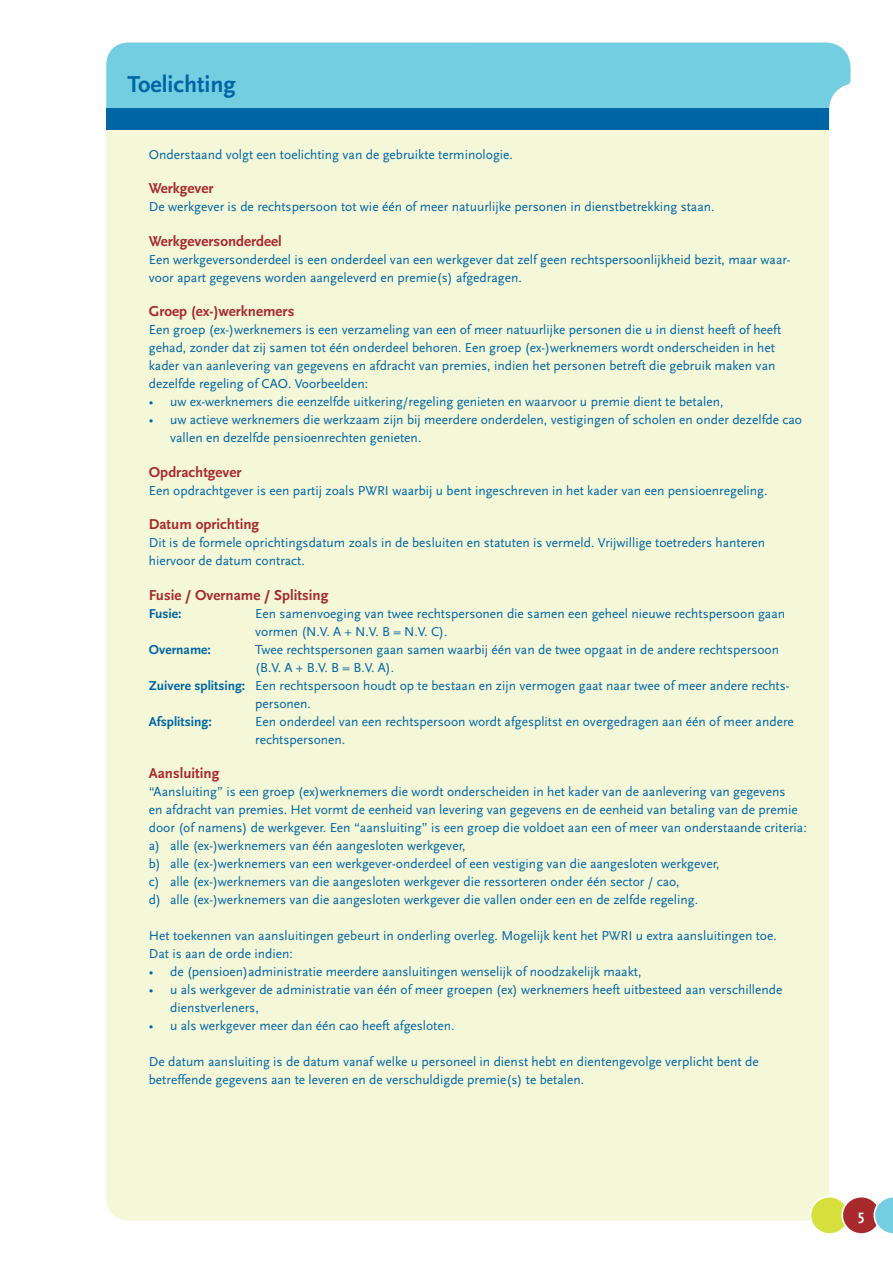
<style>
.page{position:relative;width:893px;height:1263px;background:#fff}
.page>*{position:absolute;margin:0;border:0;box-sizing:border-box;transform-origin:0 0}
.t1{font:700 24px "Scala Sans";color:#0065a4}
.t2{font:700 15px "Scala Sans";color:#a82a2c}
.t3{font:700 15px "Scala Sans";color:#fff}
.t4{font:13.5px/18px "Scala Sans";color:#0065a4}
.t5{font:700 13.5px "Scala Sans";color:#0065a4}
.s1{font-weight:700}
</style>
<div class="page">
<div style="left:106px;top:130px;width:723px;height:1090px;background:#f4f7d8"></div>
<div style="left:810px;top:1196px;width:39px;height:39px;background:#d6e03d;border:2px solid #fff;border-radius:50%"></div>
<div style="left:841px;top:1196px;width:40px;height:39px;background:#a82a2c;border:2px solid #fff;border-radius:50%"></div>
<svg style="left:873px;top:1197px;width:20px;height:37px"></svg>
<div style="left:106px;top:43px;width:745px;height:77px;background:#74cee2"></div>
<div style="left:106px;top:108px;width:723px;height:22px;background:#0065a4"></div>
<h1 class="t1" style="left:128px;top:71px;width:110px">Toelichting</h1>
<p class="t4" style="left:149px;top:146px;width:366px">Onderstaand volgt een toelichting van de gebruikte terminologie.</p>
<p class="t2" style="left:149px;top:180px;width:66px">Werkgever</p>
<p class="t4" style="left:149px;top:198px;width:567px">De werkgever is de rechtspersoon tot wie één of meer natuurlijke personen in dienstbetrekking staan.</p>
<p class="t2" style="left:149px;top:233px;width:135px">Werkgeversonderdeel</p>
<p class="t4" style="left:149px;top:251px;width:643px">Een werkgeversonderdeel is een onderdeel van een werkgever dat zelf geen rechtspersoonlijkheid bezit, maar waar&shy;voor apart gegevens worden aangeleverd en premie(s) afgedragen.</p>
<p class="t2" style="left:149px;top:303px;width:147px">Groep (ex-)werknemers</p>
<p class="t4" style="left:149px;top:321px;width:634px">Een groep (ex-)werknemers is een verzameling van een of meer natuurlijke personen die u in dienst heeft of heeft gehad, zonder dat zij samen tot één onderdeel behoren. Een groep (ex-)werknemers wordt onderscheiden in het kader van aanlevering van gegevens en afdracht van premies, indien het personen betreft die gebruik maken van dezelfde regeling of CAO. Voorbeelden:</p>
<p class="t4" style="left:149px;top:393px;width:576px">• uw ex-werknemers die eenzelfde uitkering/regeling genieten en waarvoor u premie dient te betalen,</p>
<p class="t4" style="left:170px;top:411px;width:634px;text-indent:-21px">• uw actieve werknemers die werkzaam zijn bij meerdere onderdelen, vestigingen of scholen en onder dezelfde cao vallen en dezelfde pensioenrechten genieten.</p>
<p class="t2" style="left:149px;top:464px;width:94px">Opdrachtgever</p>
<p class="t4" style="left:149px;top:482px;width:620px">Een opdrachtgever is een partij zoals PWRI waarbij u bent ingeschreven in het kader van een pensioenregeling.</p>
<p class="t2" style="left:149px;top:516px;width:112px">Datum oprichting</p>
<p class="t4" style="left:149px;top:534px;width:618px">Dit is de formele oprichtingsdatum zoals in de besluiten en statuten is vermeld. Vrijwillige toetreders hanteren hiervoor de datum contract.</p>
<p class="t2" style="left:149px;top:587px;width:181px">Fusie / Overname / Splitsing</p>
<p class="t5" style="left:149px;top:606px;width:34px">Fusie:</p>
<p class="t4" style="left:255px;top:605px;width:531px">Een samenvoeging van twee rechtspersonen die samen een geheel nieuwe rechtspersoon gaan vormen (N.V. A + N.V. B = N.V. C).</p>
<p class="t5" style="left:149px;top:642px;width:64px">Overname:</p>
<p class="t4" style="left:255px;top:641px;width:525px">Twee rechtspersonen gaan samen waarbij één van de twee opgaat in de andere rechtspersoon</p>
<p class="t4" style="left:255px;top:659px;width:141px">(B.V. A + B.V. B = B.V. A).</p>
<p class="t4" style="left:149px;top:677px;width:642px"><span class="s1">Zuivere splitsing:</span> Een rechtspersoon houdt op te bestaan en zijn vermogen gaat naar twee of meer andere rechts-</p>
<p class="t4" style="left:255px;top:695px;width:57px">personen.</p>
<p class="t5" style="left:149px;top:714px;width:64px">Afsplitsing:</p>
<p class="t4" style="left:255px;top:713px;width:540px">Een onderdeel van een rechtspersoon wordt afgesplitst en overgedragen aan één of meer andere rechtspersonen.</p>
<p class="t2" style="left:149px;top:765px;width:72px">Aansluiting</p>
<p class="t4" style="left:149px;top:783px;width:659px">“Aansluiting” is een groep (ex)werknemers die wordt onderscheiden in het kader van de aanlevering van gegevens<br>en afdracht van premies. Het vormt de eenheid van levering van gegevens en de eenheid van betaling van de premie door (of namens) de werkgever. Een “aansluiting” is een groep die voldoet aan een of meer van onderstaande criteria: a) alle (ex-)werknemers van één aangesloten werkgever,<br>b) alle (ex-)werknemers van een werkgever-onderdeel of een vestiging van die aangesloten werkgever,<br>c) alle (ex-)werknemers van die aangesloten werkgever die ressorteren onder één sector / cao,<br>d) alle (ex-)werknemers van die aangesloten werkgever die vallen onder een en de zelfde regeling.</p>
<p class="t4" style="left:149px;top:927px;width:629px">Het toekennen van aansluitingen gebeurt in onderling overleg. Mogelijk kent het PWRI u extra aansluitingen toe.<br>Dat is aan de orde indien:</p>
<p class="t4" style="left:149px;top:963px;width:494px">• de (pensioen)administratie meerdere aansluitingen wenselijk of noodzakelijk maakt,</p>
<p class="t4" style="left:170px;top:981px;width:614px;text-indent:-21px">• u als werkgever de administratie van één of meer groepen (ex) werknemers heeft uitbesteed aan verschillende dienstverleners,</p>
<p class="t4" style="left:149px;top:1017px;width:307px">• u als werkgever meer dan één cao heeft afgesloten.</p>
<p class="t4" style="left:149px;top:1053px;width:611px">De datum aansluiting is de datum vanaf welke u personeel in dienst hebt en dientengevolge verplicht bent de betreffende gegevens aan te leveren en de verschuldigde premie(s) te betalen.</p>
<p class="t3" style="left:858px;top:1207px;width:8px">5</p>
</div>
